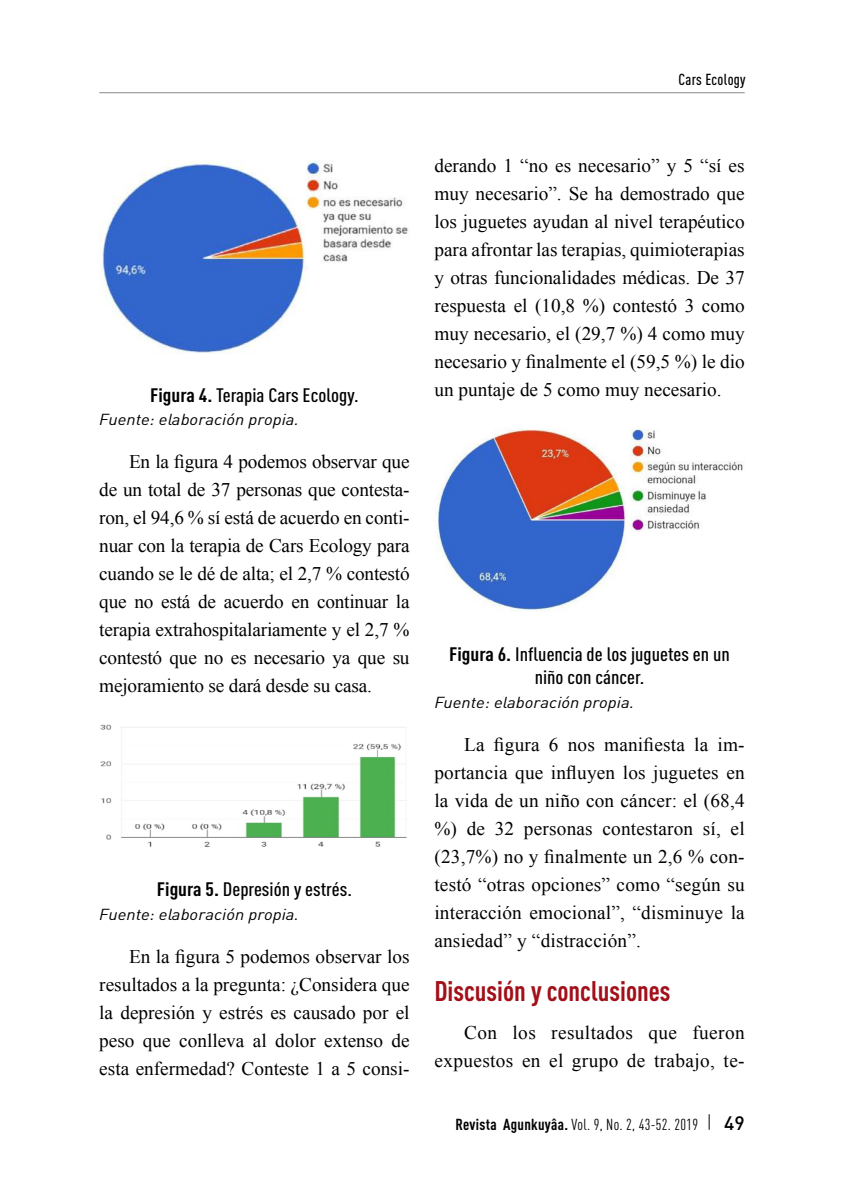
<style>
.page{position:relative;width:844px;height:1191px;background:#fff}
.page>*{position:absolute;margin:0;border:0;box-sizing:border-box;transform-origin:0 0}
.Titulo_2{font:700 condensed 28px "DIN Pro";color:#a2101a}
.Texto_base_SA{font:19.25px/28px "Times New Roman";color:#000;text-align:justify}
.Títulos_graficas_y_t{font:500 condensed 19.25px/23.1px "DIN Pro";color:#000;text-align:center;scale:1.1 1}
.Texto_base_SA-2{font:19.25px/28px "Times New Roman";letter-spacing:.02em;color:#000;text-align:right}
.t1{font:500 19.25px "DIN Pro";color:#000}
.Fuente{font:italic 15.75px "DIN Pro";color:#000;scale:1.1 1}
.t2{font:condensed 15.75px "DIN Pro";letter-spacing:.02em;color:#000}
.t3{font:500 condensed 15.75px "DIN Pro";letter-spacing:.02em;color:#000}
.s1{font-weight:700}
</style>
<div class="page">
<hr style="left:99px;top:92px;width:645px;height:1px;background:#87888a">
<svg style="left:708px;top:1114px;width:1px;height:15px"></svg>
<img style="left:101px;top:160px;width:308px;height:194px">
<img style="left:100px;top:724px;width:307px;height:123px">
<img style="left:436px;top:429px;width:307px;height:182px">
<p class="t3" style="left:678px;top:68px;width:69px">Cars Ecology</p>
<p class="Títulos_graficas_y_t" style="left:150px;top:381px;width:191px"><span class="s1">Figura 4.</span> Terapia Cars Ecology.</p>
<p class="Fuente" style="left:99px;top:407px;width:183px">Fuente: elaboración propia.</p>
<p class="Texto_base_SA" style="left:99px;top:447px;width:312px;text-indent:30px">En la figura 4 podemos observar que de un total de 37 personas que contesta&shy;ron, el 94,6 % sí está de acuerdo en conti&shy;nuar con la terapia de Cars Ecology para cuando se le dé de alta; el 2,7 % contestó que no está de acuerdo en continuar la terapia extrahospitalariamente y el 2,7 % contestó que no es necesario ya que su mejoramiento se dará desde su casa.</p>
<p class="Títulos_graficas_y_t" style="left:157px;top:876px;width:179px"><span class="s1">Figura 5.</span> Depresión y estrés.</p>
<p class="Fuente" style="left:99px;top:902px;width:183px">Fuente: elaboración propia.</p>
<p class="Texto_base_SA" style="left:99px;top:942px;width:312px;text-indent:30px">En la figura 5 podemos observar los resultados a la pregunta: ¿Considera que la depresión y estrés es causado por el peso que conlleva al dolor extenso de esta enfermedad? Conteste 1 a 5 consi-</p>
<p class="Texto_base_SA" style="left:434px;top:151px;width:312px">derando 1 “no es necesario” y 5 “sí es muy necesario”. Se ha demostrado que los juguetes ayudan al nivel terapéutico para afrontar las terapias, quimioterapias y otras funcionalidades médicas. De 37 respuesta el (10,8 %) contestó 3 como muy necesario, el (29,7 %) 4 como muy necesario y finalmente el (59,5 %) le dio un puntaje de 5 como muy necesario.</p>
<p class="Títulos_graficas_y_t" style="left:449px;top:640px;width:257px"><span class="s1">Figura 6.</span> Influencia de los juguetes en un niño con cáncer.</p>
<p class="Fuente" style="left:434px;top:689px;width:183px">Fuente: elaboración propia.</p>
<p class="Texto_base_SA" style="left:434px;top:730px;width:312px;text-indent:30px">La figura 6 nos manifiesta la im&shy;portancia que influyen los juguetes en la vida de un niño con cáncer: el (68,4 %) de 32 personas contestaron sí, el (23,7%) no y finalmente un 2,6 % con&shy;testó “otras opciones” como “según su interacción emocional”, “disminuye la ansiedad” y “distracción”.</p>
<p class="Titulo_2" style="left:434px;top:969px;width:238px">Discusión y conclusiones</p>
<p class="Texto_base_SA-2" style="left:434px;top:1018px;width:312px">Con los resultados que fueron expuestos en el grupo de trabajo, te-</p>
<p class="t2" style="left:455px;top:1112px;width:244px"><span class="s1">Revista Agunkuyâa.</span> Vol. 9, No. 2, 43-52. 2019</p>
<p class="t1" style="left:724px;top:1107px;width:22px">49</p>
</div>
